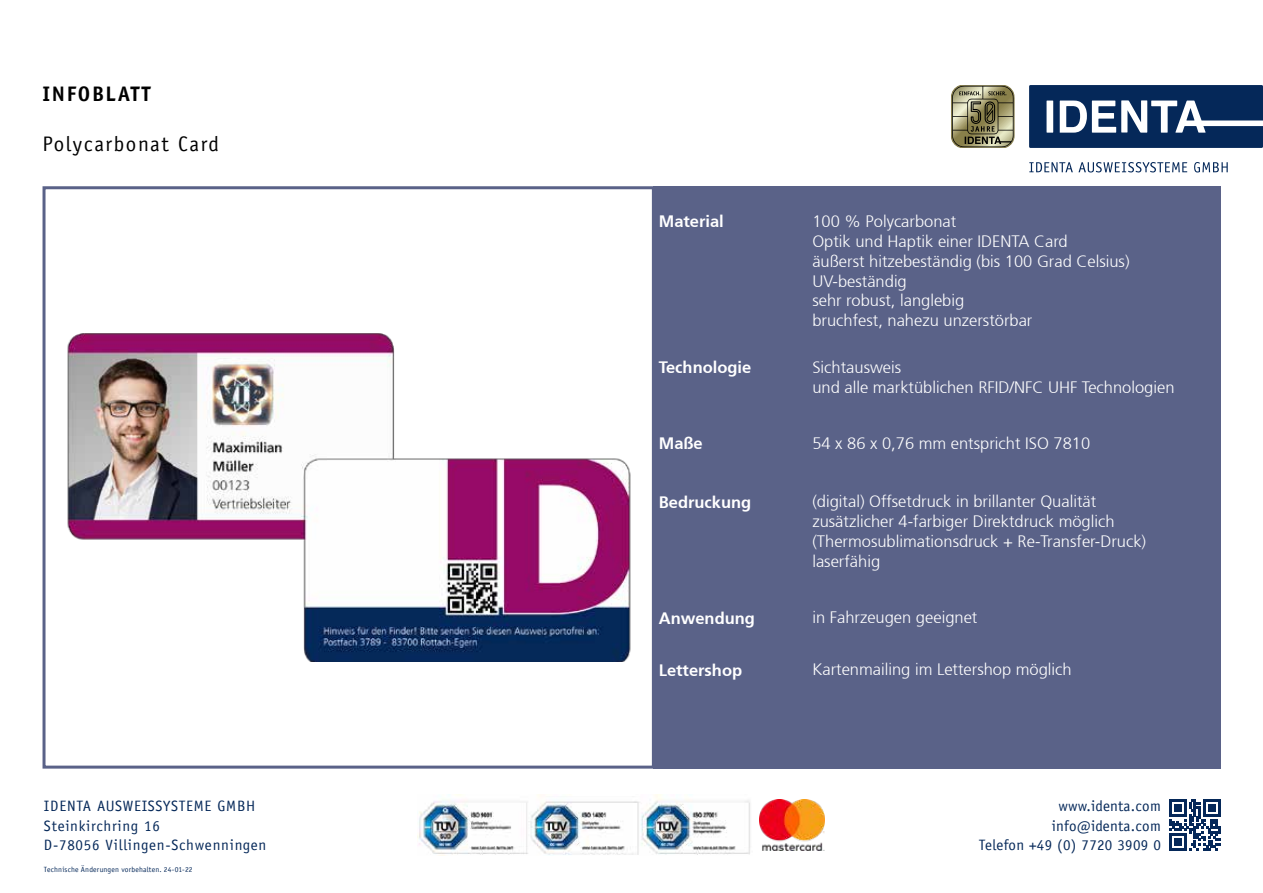
<style>
.page{position:relative;width:1263px;height:893px;background:#fff}
.page>*{position:absolute;margin:0;border:0;box-sizing:border-box;transform-origin:0 0}
.t1{font:21px "Officina Sans";letter-spacing:.075em;color:#000}
.t2{font:700 21px "Officina Sans";letter-spacing:.075em;color:#000}
.t3{font:300 16.5px/19.8px "Frutiger";color:#fff}
.t4{font:700 16.5px "Frutiger";color:#fff}
.t5{font:15px/19.5px "Officina Sans";letter-spacing:.05em;color:#052859}
.t6{font:15px/19.5px "Officina Sans";letter-spacing:.02em;color:#052859;text-align:right}
.t7{font:7.5px "Officina Sans";letter-spacing:.025em;color:#052859}
</style>
<div class="page">
<svg style="left:951px;top:85px;width:63px;height:63px;background:#8e8a68"></svg>
<svg style="left:1169px;top:799px;width:51px;height:51px"></svg>
<svg style="left:1029px;top:162px;width:158px;height:10px"></svg>
<svg style="left:1194px;top:162px;width:34px;height:10px"></svg>
<div style="left:1029px;top:85px;width:234px;height:63px;background:#052859"></div>
<div style="left:1046px;top:101px;width:7px;height:32px;background:#fff"></div>
<svg style="left:1060px;top:100px;width:203px;height:33px"></svg>
<img style="left:417px;top:795px;width:334px;height:60px">
<img style="left:759px;top:799px;width:65px;height:52px">
<div style="left:43px;top:186px;width:612px;height:583px;border:3px solid #5a6288"></div>
<img style="left:67px;top:334px;width:564px;height:327px">
<div style="left:653px;top:186px;width:567px;height:583px;background:#5a6288"></div>
<p class="t2" style="left:43px;top:80px;width:110px">INFOBLATT</p>
<p class="t1" style="left:43px;top:131px;width:178px">Polycarbonat Card</p>
<p class="t5" style="left:44px;top:797px;width:224px">IDENTA AUSWEISSYSTEME GMBH<br>Steinkirchring 16<br>D-78056 Villingen-Schwenningen</p>
<p class="t7" style="left:44px;top:864px;width:150px">Technische Änderungen vorbehalten. 24-01-22</p>
<p class="t4" style="left:659px;top:212px;width:67px">Material</p>
<p class="t3" style="left:812px;top:212px;width:319px">100 % Polycarbonat<br>Optik und Haptik einer IDENTA Card<br>äußerst hitzebeständig (bis 100 Grad Celsius)<br>UV-beständig<br>sehr robust, langlebig<br>bruchfest, nahezu unzerstörbar</p>
<p class="t4" style="left:659px;top:358px;width:94px">Technologie</p>
<p class="t3" style="left:812px;top:358px;width:364px">Sichtausweis<br>und alle marktüblichen RFID/NFC UHF Technologien</p>
<p class="t4" style="left:659px;top:434px;width:46px">Maße</p>
<p class="t3" style="left:812px;top:434px;width:279px">54 x 86 x 0,76 mm entspricht ISO 7810</p>
<p class="t4" style="left:659px;top:492px;width:94px">Bedruckung</p>
<p class="t3" style="left:812px;top:492px;width:335px">(digital) Offsetdruck in brillanter Qualität zusätzlicher 4-farbiger Direktdruck möglich (Thermosublimationsdruck + Re-Transfer-Druck) laserfähig</p>
<p class="t4" style="left:659px;top:608px;width:98px">Anwendung</p>
<p class="t3" style="left:812px;top:608px;width:167px">in Fahrzeugen geeignet</p>
<p class="t4" style="left:659px;top:660px;width:85px">Lettershop</p>
<p class="t3" style="left:812px;top:660px;width:261px">Kartenmailing im Lettershop möglich</p>
<p class="t6" style="left:979px;top:797px;width:183px">www.identa.com info@identa.com<br>Telefon +49 (0) 7720 3909 0</p>
</div>
